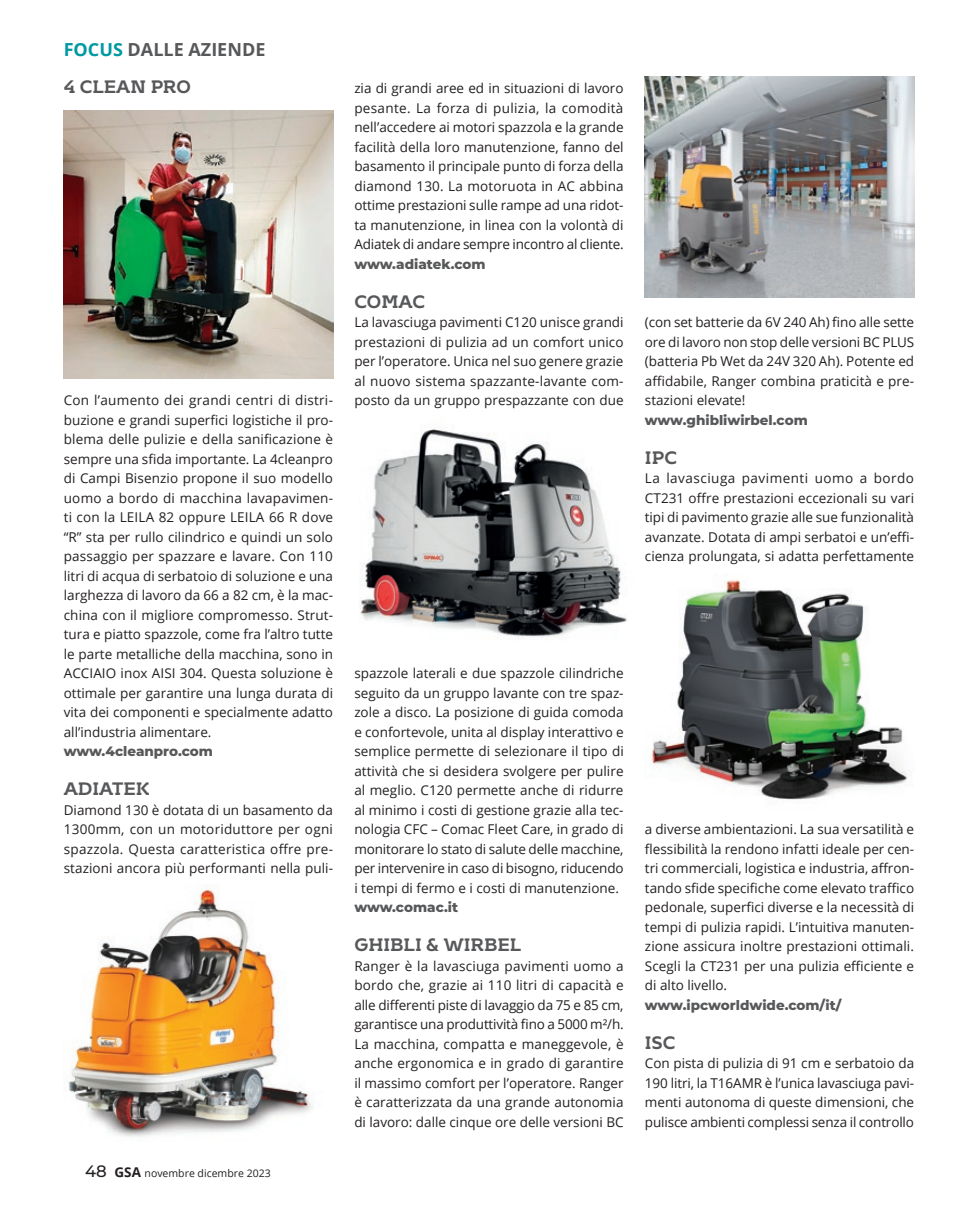
<style>
.page{position:relative;width:978px;height:1212px;background:#fff}
.page>*{position:absolute;margin:0;border:0;box-sizing:border-box;transform-origin:0 0}
.titoletti_articolo{font:700 18px "Kontrapunkt Bob";color:#57585a}
.t1{font:700 18px "Open Sans";color:#57585a}
.testo_GSA{font:13.5px/19.5px "Open Sans";color:#231f20;text-align:justify}
.didascalia_1{font:800 13.5px "Montserrat";color:#57585a}
.t2{font:10.5px "Open Sans";color:#231f20}
.s1{color:#0098a1}
.s2{font-family:"Montserrat";font-weight:500;font-size:16.5px}
.s3{font-weight:700;font-size:13.5px}
</style>
<div class="page">
<img style="left:64px;top:111px;width:269px;height:267px">
<img style="left:68px;top:886px;width:245px;height:251px">
<img style="left:360px;top:426px;width:267px;height:214px">
<img style="left:645px;top:77px;width:269px;height:220px">
<img style="left:652px;top:579px;width:261px;height:221px">
<p class="t1" style="left:64px;top:37px;width:203px"><span class="s1">FOCUS</span> DALLE AZIENDE</p>
<p class="titoletti_articolo" style="left:64px;top:76px;width:129px">4 CLEAN PRO</p>
<p class="testo_GSA" style="left:64px;top:390px;width:271px">Con l’aumento dei grandi centri di distri&shy;buzione e grandi superfici logistiche il pro&shy;blema delle pulizie e della sanificazione è sempre una sfida importante. La 4cleanpro di Campi Bisenzio propone il suo modello uomo a bordo di macchina lavapavimen&shy;ti con la LEILA 82 oppure LEILA 66 R dove “R” sta per rullo cilindrico e quindi un solo passaggio per spazzare e lavare. Con 110 litri di acqua di serbatoio di soluzione e una larghezza di lavoro da 66 a 82 cm, è la mac&shy;china con il migliore compromesso. Strut&shy;tura e piatto spazzole, come fra l’altro tutte le parte metalliche della macchina, sono in ACCIAIO inox AISI 304. Questa soluzione è ottimale per garantire una lunga durata di vita dei componenti e specialmente adatto all’industria alimentare.</p>
<p class="didascalia_1" style="left:64px;top:741px;width:151px">www.4cleanpro.com</p>
<p class="titoletti_articolo" style="left:64px;top:778px;width:87px">ADIATEK</p>
<p class="testo_GSA" style="left:64px;top:800px;width:271px">Diamond 130 è dotata di un basamento da 1300mm, con un motoriduttore per ogni spazzola. Questa caratteristica offre pre&shy;stazioni ancora più performanti nella puli-</p>
<p class="t2" style="left:85px;top:1166px;width:187px"><span class="s2">48</span> <span class="s3">GSA</span> novembre dicembre 2023</p>
<p class="testo_GSA" style="left:354px;top:78px;width:271px">zia di grandi aree ed in situazioni di lavoro pesante. La forza di pulizia, la comodità nell’accedere ai motori spazzola e la grande facilità della loro manutenzione, fanno del basamento il principale punto di forza della diamond 130. La motoruota in AC abbina ottime prestazioni sulle rampe ad una ridot&shy;ta manutenzione, in linea con la volontà di Adiatek di andare sempre incontro al cliente.</p>
<p class="didascalia_1" style="left:354px;top:254px;width:133px">www.adiatek.com</p>
<p class="titoletti_articolo" style="left:354px;top:291px;width:72px">COMAC</p>
<p class="testo_GSA" style="left:354px;top:312px;width:271px">La lavasciuga pavimenti C120 unisce grandi prestazioni di pulizia ad un comfort unico per l’operatore. Unica nel suo genere grazie al nuovo sistema spazzante-lavante com&shy;posto da un gruppo prespazzante con due</p>
<p class="testo_GSA" style="left:645px;top:312px;width:271px">(con set batterie da 6V 240 Ah) fino alle sette ore di lavoro non stop delle versioni BC PLUS (batteria Pb Wet da 24V 320 Ah). Potente ed affidabile, Ranger combina praticità e pre&shy;stazioni elevate!</p>
<p class="didascalia_1" style="left:645px;top:410px;width:164px">www.ghibliwirbel.com</p>
<p class="titoletti_articolo" style="left:645px;top:447px;width:34px">IPC</p>
<p class="testo_GSA" style="left:645px;top:468px;width:271px">La lavasciuga pavimenti uomo a bordo CT231 offre prestazioni eccezionali su vari tipi di pavimento grazie alle sue funzionalità avanzate. Dotata di ampi serbatoi e un’effi&shy;cienza prolungata, si adatta perfettamente</p>
<p class="testo_GSA" style="left:354px;top:663px;width:271px">spazzole laterali e due spazzole cilindriche seguito da un gruppo lavante con tre spaz&shy;zole a disco. La posizione di guida comoda e confortevole, unita al display interattivo e semplice permette di selezionare il tipo di attività che si desidera svolgere per pulire al meglio. C120 permette anche di ridurre al minimo i costi di gestione grazie alla tec&shy;nologia CFC – Comac Fleet Care, in grado di monitorare lo stato di salute delle macchine, per intervenire in caso di bisogno, riducendo i tempi di fermo e i costi di manutenzione.</p>
<p class="didascalia_1" style="left:354px;top:897px;width:105px">www.comac.it</p>
<p class="titoletti_articolo" style="left:354px;top:934px;width:169px">GHIBLI &amp; WIRBEL</p>
<p class="testo_GSA" style="left:354px;top:956px;width:271px">Ranger è la lavasciuga pavimenti uomo a bordo che, grazie ai 110 litri di capacità e alle differenti piste di lavaggio da 75 e 85 cm, garantisce una produttività fino a 5000 m²/h.<br>La macchina, compatta e maneggevole, è anche ergonomica e in grado di garantire il massimo comfort per l’operatore. Ranger è caratterizzata da una grande autonomia di lavoro: dalle cinque ore delle versioni BC</p>
<p class="testo_GSA" style="left:645px;top:819px;width:271px">a diverse ambientazioni. La sua versatilità e flessibilità la rendono infatti ideale per cen&shy;tri commerciali, logistica e industria, affron&shy;tando sfide specifiche come elevato traffico pedonale, superfici diverse e la necessità di tempi di pulizia rapidi. L’intuitiva manuten&shy;zione assicura inoltre prestazioni ottimali.<br>Scegli la CT231 per una pulizia efficiente e di alto livello.</p>
<p class="didascalia_1" style="left:645px;top:995px;width:198px">www.ipcworldwide.com/it/</p>
<p class="titoletti_articolo" style="left:645px;top:1032px;width:32px">ISC</p>
<p class="testo_GSA" style="left:645px;top:1053px;width:271px">Con pista di pulizia di 91 cm e serbatoio da 190 litri, la T16AMR è l’unica lavasciuga pavi&shy;menti autonoma di queste dimensioni, che pulisce ambienti complessi senza il controllo</p>
</div>
